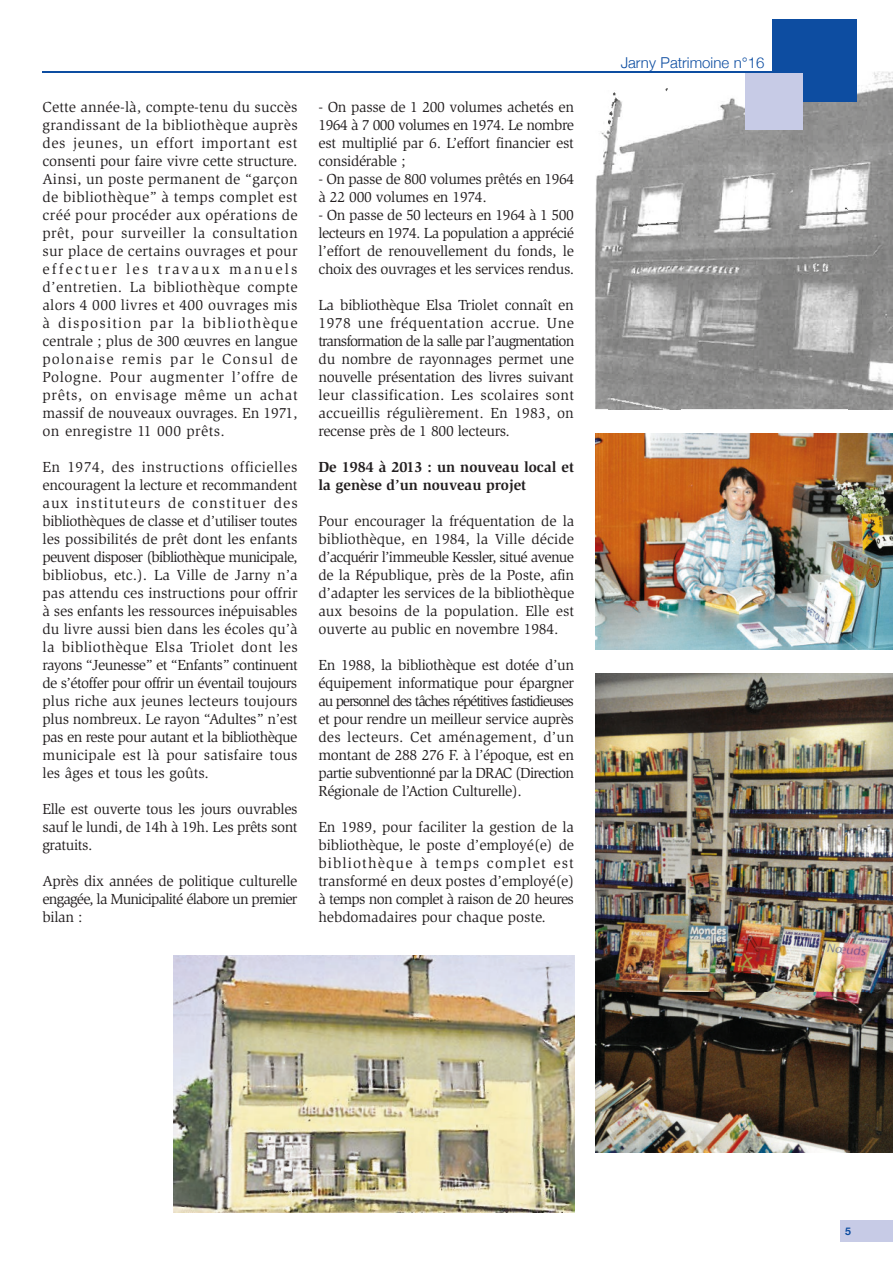
<style>
.page{position:relative;width:893px;height:1263px;background:#fff}
.page>*{position:absolute;margin:0;border:0;box-sizing:border-box;transform-origin:0 0}
.t1{font:15px/18px "Slimbach";letter-spacing:-.02em;color:#231f20;text-align:justify}
.t2{font:700 15px/18px "Slimbach";color:#231f20}
.t3{font:300 15px "Helvetica Neue";color:#0d4da1}
.t4{font:700 10.5px "Helvetica Neue";color:#0d4da1}
</style>
<div class="page">
<img style="left:595px;top:87px;width:298px;height:322px">
<img style="left:802px;top:262px;width:28px;height:11px">
<img style="left:609px;top:396px;width:72px;height:13px">
<svg style="left:606px;top:119px;width:8px;height:7px"></svg>
<img style="left:609px;top:91px;width:12px;height:26px">
<div style="left:840px;top:1220px;width:53px;height:22px;background:#c7cbe6"></div>
<div style="left:772px;top:19px;width:84px;height:82px;background:#0d4da1"></div>
<div style="left:745px;top:73px;width:57px;height:57px;background:#c7cbe6"></div>
<hr style="left:43px;top:71px;width:813px;height:1px;background:#0d4da1">
<img style="left:595px;top:434px;width:298px;height:215px">
<img style="left:595px;top:674px;width:298px;height:478px">
<img style="left:173px;top:955px;width:401px;height:257px">
<p class="t1" style="left:43px;top:98px;width:257px">Cette année-là, compte-tenu du succès grandissant de la bibliothèque auprès des jeunes, un effort important est consenti pour faire vivre cette structure.<br>Ainsi, un poste permanent de “garçon de bibliothèque” à temps complet est créé pour procéder aux opérations de prêt, pour surveiller la consultation sur place de certains ouvrages et pour effectuer les travaux manuels d’entretien. La bibliothèque compte alors 4 000 livres et 400 ouvrages mis à disposition par la bibliothèque centrale ; plus de 300 œuvres en langue polonaise remis par le Consul de Pologne. Pour augmenter l’offre de prêts, on envisage même un achat massif de nouveaux ouvrages. En 1971, on enregistre 11 000 prêts.</p>
<p class="t1" style="left:43px;top:458px;width:257px">En 1974, des instructions officielles encouragent la lecture et recommandent aux instituteurs de constituer des bibliothèques de classe et d’utiliser toutes les possibilités de prêt dont les enfants peuvent disposer (bibliothèque municipale, bibliobus, etc.). La Ville de Jarny n’a pas attendu ces instructions pour offrir à ses enfants les ressources inépuisables du livre aussi bien dans les écoles qu’à la bibliothèque Elsa Triolet dont les rayons “Jeunesse” et “Enfants” continuent de s’étoffer pour offrir un éventail toujours plus riche aux jeunes lecteurs toujours plus nombreux. Le rayon “Adultes” n’est pas en reste pour autant et la bibliothèque municipale est là pour satisfaire tous les âges et tous les goûts.</p>
<p class="t1" style="left:43px;top:800px;width:257px">Elle est ouverte tous les jours ouvrables sauf le lundi, de 14h à 19h. Les prêts sont gratuits.</p>
<p class="t1" style="left:43px;top:872px;width:256px">Après dix années de politique culturelle engagée, la Municipalité élabore un premier bilan :</p>
<p class="t1" style="left:318px;top:98px;width:257px">- On passe de 1 200 volumes achetés en 1964 à 7 000 volumes en 1974. Le nombre est multiplié par 6. L’effort financier est considérable ;</p>
<p class="t1" style="left:318px;top:170px;width:257px">- On passe de 800 volumes prêtés en 1964 à 22 000 volumes en 1974.</p>
<p class="t1" style="left:318px;top:206px;width:257px">- On passe de 50 lecteurs en 1964 à 1 500 lecteurs en 1974. La population a apprécié l’effort de renouvellement du fonds, le choix des ouvrages et les services rendus.</p>
<p class="t1" style="left:318px;top:296px;width:257px">La bibliothèque Elsa Triolet connaît en 1978 une fréquentation accrue. Une transformation de la salle par l’augmentation du nombre de rayonnages permet une nouvelle présentation des livres suivant leur classification. Les scolaires sont accueillis régulièrement. En 1983, on recense près de 1 800 lecteurs.</p>
<p class="t2" style="left:318px;top:458px;width:257px">De 1984 à 2013 : un nouveau local et la genèse d’un nouveau projet</p>
<p class="t1" style="left:318px;top:512px;width:257px">Pour encourager la fréquentation de la bibliothèque, en 1984, la Ville décide d’acquérir l’immeuble Kessler, situé avenue de la République, près de la Poste, afin d’adapter les services de la bibliothèque aux besoins de la population. Elle est ouverte au public en novembre 1984.</p>
<p class="t1" style="left:318px;top:656px;width:257px">En 1988, la bibliothèque est dotée d’un équipement informatique pour épargner au personnel des tâches répétitives fastidieuses et pour rendre un meilleur service auprès des lecteurs. Cet aménagement, d’un montant de 288 276 F. à l’époque, est en partie subventionné par la DRAC (Direction Régionale de l’Action Culturelle).</p>
<p class="t1" style="left:318px;top:818px;width:257px">En 1989, pour faciliter la gestion de la bibliothèque, le poste d’employé(e) de bibliothèque à temps complet est transformé en deux postes d’employé(e) à temps non complet à raison de 20 heures hebdomadaires pour chaque poste.</p>
<p class="t3" style="left:621px;top:50px;width:145px">Jarny Patrimoine n°16</p>
<p class="t4" style="left:845px;top:1223px;width:7px">5</p>
</div>
